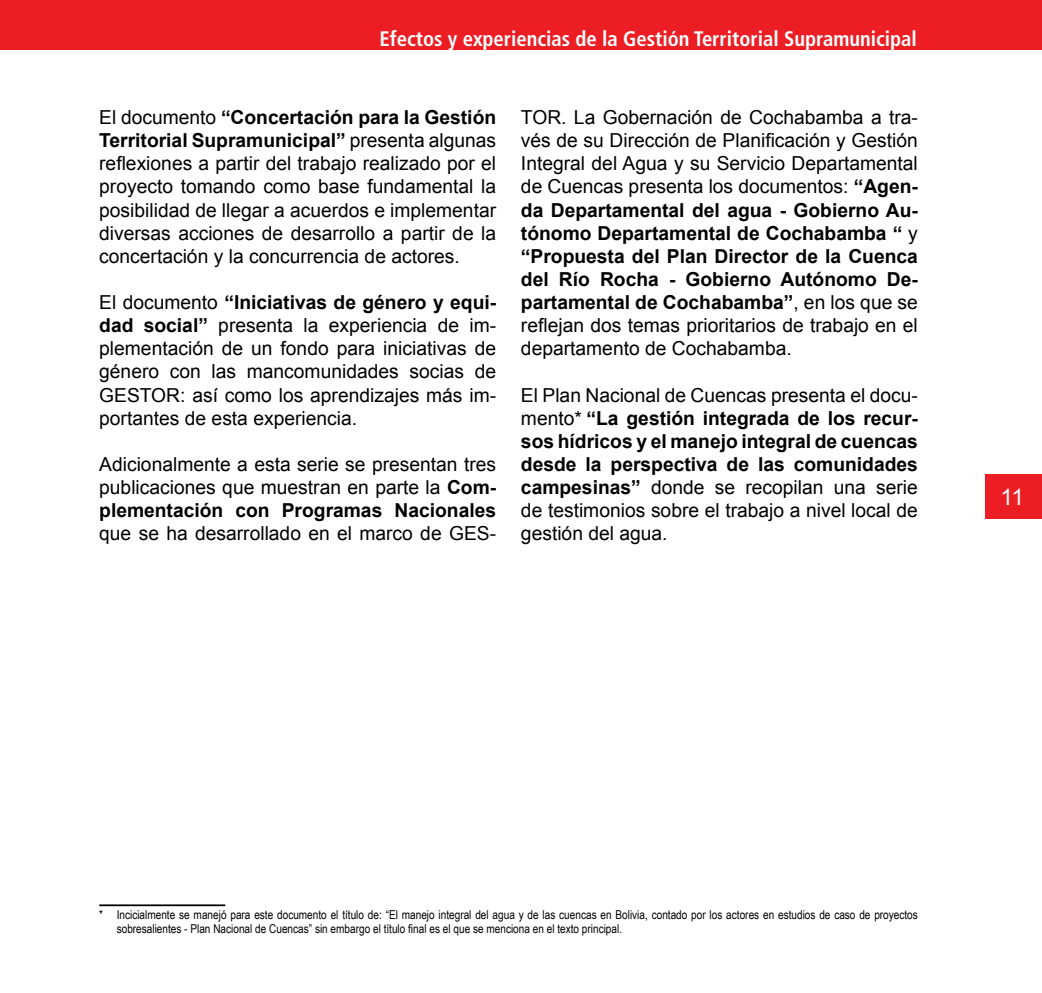
<style>
.page{position:relative;width:1042px;height:993px;background:#fff}
.page>*{position:absolute;margin:0;border:0;box-sizing:border-box;transform-origin:0 0}
.t1{font:22.75px "Arial";color:#fff}
.t2{font:700 condensed 21px "Frutiger LT Std";color:#fff}
.t3{font:19.25px/23.1px "Arial";color:#000;text-align:justify}
.t4{font:12.25px/14px "Arial Narrow";color:#000}
.s1{font-weight:700}
</style>
<div class="page">
<div style="left:0;top:0;width:1042px;height:50px;background:#ed1d24"></div>
<div style="left:985px;top:474px;width:57px;height:44px;background:#ed1d24"></div>
<hr style="left:99px;top:904px;width:126px;height:1px;background:#000">
<p class="t2" style="left:379px;top:26px;width:539px">Efectos y experiencias de la Gestión Territorial Supramunicipal</p>
<p class="t3" style="left:99px;top:106px;width:398px">El documento <span class="s1">“Concertación para la Gestión Territorial Supramunicipal”</span> presenta algunas reflexiones a partir del trabajo realizado por el proyecto tomando como base fundamental la posibilidad de llegar a acuerdos e implementar diversas acciones de desarrollo a partir de la concertación y la concurrencia de actores.</p>
<p class="t3" style="left:99px;top:291px;width:398px">El documento <span class="s1">“Iniciativas de género y equi&shy;dad social”</span> presenta la experiencia de im&shy;plementación de un fondo para iniciativas de género con las mancomunidades socias de GESTOR: así como los aprendizajes más im&shy;portantes de esta experiencia.</p>
<p class="t3" style="left:99px;top:452px;width:398px">Adicionalmente a esta serie se presentan tres publicaciones que muestran en parte la <span class="s1">Com&shy;plementación con Programas Nacionales</span></p>
<p class="t3" style="left:99px;top:522px;width:398px">que se ha desarrollado en el marco de GES-</p>
<p class="t3" style="left:521px;top:106px;width:398px">TOR. La Gobernación de Cochabamba a tra&shy;vés de su Dirección de Planificación y Gestión Integral del Agua y su Servicio Departamental de Cuencas presenta los documentos: <span class="s1">“Agen&shy;da Departamental del agua - Gobierno Au&shy;tónomo Departamental de Cochabamba “</span> y <span class="s1">“Propuesta del Plan Director de la Cuenca del Río Rocha - Gobierno Autónomo De&shy;partamental de Cochabamba”</span>, en los que se reflejan dos temas prioritarios de trabajo en el departamento de Cochabamba.</p>
<p class="t3" style="left:521px;top:383px;width:398px">El Plan Nacional de Cuencas presenta el docu&shy;mento* <span class="s1">“La gestión integrada de los recur&shy;sos hídricos y el manejo integral de cuencas desde la perspectiva de las comunidades campesinas”</span> donde se recopilan una serie de testimonios sobre el trabajo a nivel local de gestión del agua.</p>
<p class="t1" style="left:1000px;top:481px;width:25px">11</p>
<p class="t4" style="left:117px;top:907px;width:802px;text-indent:-18px">* Incicialmente se manejó para este documento el título de: “El manejo integral del agua y de las cuencas en Bolivia, contado por los actores en estudios de caso de proyectos sobresalientes - Plan Nacional de Cuencas” sin embargo el título final es el que se menciona en el texto principal.</p>
</div>
